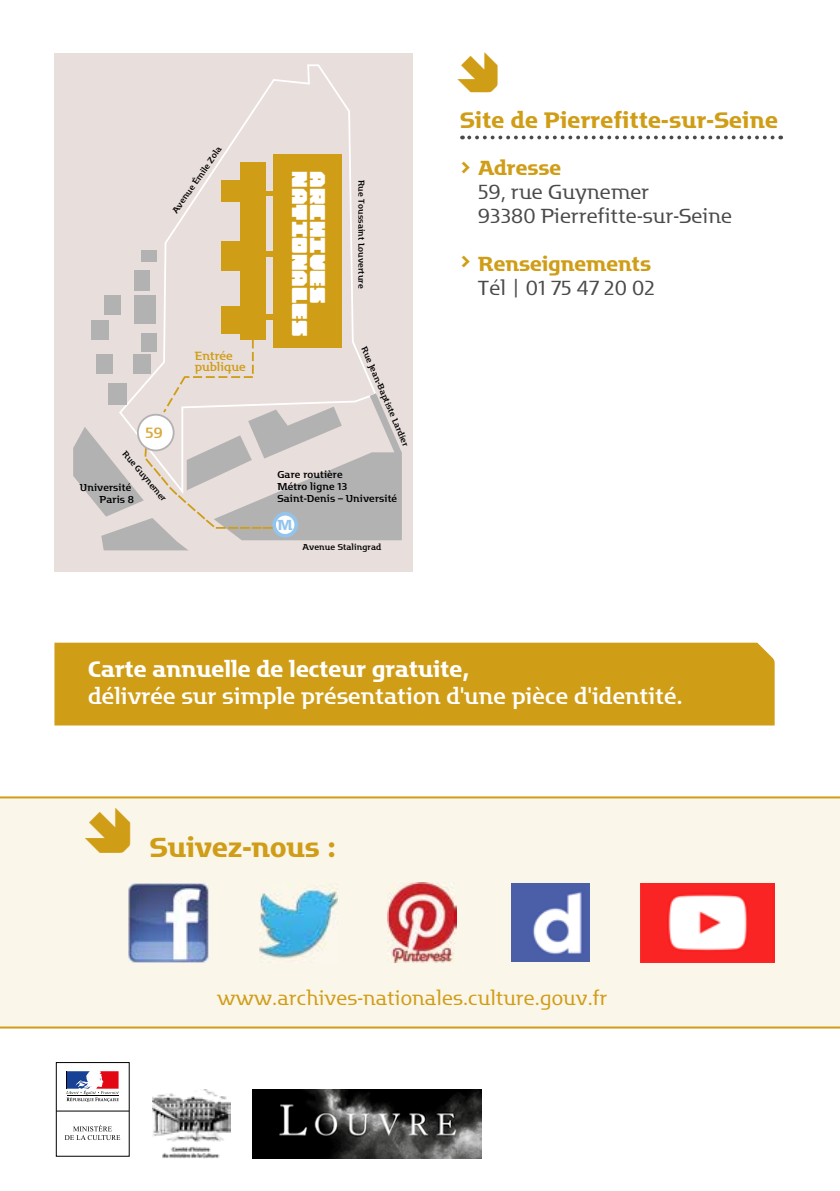
<style>
.page{position:relative;width:840px;height:1191px;background:#fff}
.page>*{position:absolute;margin:0;border:0;box-sizing:border-box;transform-origin:0 0}
.t1{font:500 27px "Motter Factum";color:#d09d17}
.t2{font:22px "Motter Factum";color:#fff}
.t3{font:500 22px "Motter Factum";color:#fff}
.t4{font:500 22px "Motter Factum";letter-spacing:.01em;color:#d09d17}
.t5{font:20px/24px "Motter Factum";color:#4a4a49}
.t6{font:500 20px "Motter Factum";color:#d09d17}
.t7{font:19.8px "Motter Factum";color:#d09d17}
.t8{font:18px "Archives Bureau Standard";color:#fff}
.t9{font:700 17px "Motter Factum";color:#d09d17}
.t10{font:14.6px "Motter Factum";color:#dba83e}
.t11{font:500 14.2px "Motter Factum";color:#93c5ec}
.t12{font:11.6px/11.6px "Motter Factum";color:#d09d17}
.t13{font:9.8px/11.8px "Motter Factum";letter-spacing:.01em;color:#000}
.t14{font:8.4px "Motter Factum";letter-spacing:.01em;color:#000}
</style>
<div class="page">
<div style="left:54px;top:53px;width:358px;height:519px;background:#e8dedc"></div>
<svg style="left:117px;top:64px;width:237px;height:275px"></svg>
<div style="left:273px;top:154px;width:68px;height:193px;background:#d09d17"></div>
<div style="left:240px;top:162px;width:25px;height:177px;background:#d09d17"></div>
<div style="left:221px;top:180px;width:19px;height:22px;background:#d09d17"></div>
<div style="left:221px;top:241px;width:19px;height:30px;background:#d09d17"></div>
<div style="left:221px;top:306px;width:19px;height:27px;background:#d09d17"></div>
<hr style="left:263px;top:191px;width:10px;height:4px;background:#d09d17">
<div style="left:263px;top:251px;width:14px;height:5px;background:#d09d17"></div>
<div style="left:264px;top:314px;width:12px;height:6px;background:#d09d17"></div>
<div style="left:141px;top:250px;width:16px;height:12px;background:#b3b2b2"></div>
<div style="left:134px;top:271px;width:15px;height:20px;background:#b3b2b2"></div>
<div style="left:134px;top:295px;width:21px;height:29px;background:#b3b2b2"></div>
<div style="left:141px;top:333px;width:16px;height:19px;background:#b3b2b2"></div>
<div style="left:104px;top:295px;width:16px;height:19px;background:#b3b2b2"></div>
<div style="left:91px;top:320px;width:17px;height:19px;background:#b3b2b2"></div>
<svg style="left:73px;top:339px;width:328px;height:211px"></svg>
<svg style="left:461px;top:136px;width:311px;height:3px"></svg>
<div style="left:54px;top:642px;width:720px;height:83px;background:#d09d17"></div>
<hr style="left:0;top:798px;width:1px;height:229px;background:#fbf6ea">
<div style="left:1px;top:798px;width:838px;height:228px;background:#fbf6ea"></div>
<hr style="left:0;top:796px;width:839px;height:2px;background:#d09d17">
<hr style="left:0;top:1026px;width:839px;height:2px;background:#d09d17">
<img style="left:128px;top:883px;width:80px;height:79px">
<img style="left:259px;top:883px;width:78px;height:79px">
<img style="left:388px;top:883px;width:68px;height:79px">
<img style="left:511px;top:883px;width:78px;height:78px">
<img style="left:640px;top:883px;width:134px;height:79px">
<div style="left:54px;top:1060px;width:77px;height:98px;background:linear-gradient(to right,#404040,#404040)"></div>
<div style="left:56px;top:1062px;width:73px;height:94px;background:#fff"></div>
<div style="left:56px;top:1062px;width:73px;height:94px;border:1px solid #000"></div>
<svg style="left:67px;top:1071px;width:52px;height:31px"></svg>
<hr style="left:67px;top:1095px;width:51px;height:1px;background:#000">
<hr style="left:56px;top:1110px;width:73px;height:1px;background:#000">
<svg style="left:65px;top:1125px;width:55px;height:15px"></svg>
<img style="left:152px;top:1089px;width:78px;height:69px">
<img style="left:253px;top:1089px;width:228px;height:69px">
<div style="left:79px;top:802px;width:62px;height:62px;background:#fbf6ea"></div>
<p class="t14" style="left:170px;top:210px;width:81px;rotate:-55deg">Avenue Émile Zola</p>
<h3 class="t10" style="left:145px;top:425px;width:19px">59</h3>
<p class="t14" style="left:128px;top:449px;width:65px;rotate:50deg">Rue Guynemer</p>
<p class="t13" style="left:80px;top:482px;width:56px;text-align:right">Université<br>Paris 8</p>
<h3 class="t12" style="left:194px;top:350px;width:53px">Entrée publique</h3>
<h3 class="t8" style="left:309px;top:171px;width:167px;rotate:90deg">nationales</h3>
<h3 class="t8" style="left:327px;top:171px;width:134px;rotate:90deg">Archives</h3>
<p class="t14" style="left:366px;top:180px;width:110px;rotate:90deg">Rue Toussaint Louverture</p>
<p class="t14" style="left:368px;top:345px;width:109px;rotate:67deg">Rue Jean-Baptiste Lardier</p>
<p class="t13" style="left:277px;top:469px;width:121px">Gare routière<br>Métro ligne 13<br>Saint-Denis – Université</p>
<h3 class="t11" style="left:277px;top:517px;width:17px">M</h3>
<p class="t14" style="left:302px;top:542px;width:80px">Avenue Stalingrad</p>
<h2 class="t4" style="left:460px;top:108px;width:319px">Site de Pierrefitte-sur-Seine</h2>
<h3 class="t9" style="left:460px;top:157px;width:13px">&gt;</h3>
<h3 class="t6" style="left:478px;top:157px;width:84px">Adresse</h3>
<h3 class="t5" style="left:478px;top:181px;width:255px">59, rue Guynemer<br>93380 Pierrefitte-sur-Seine</h3>
<h3 class="t6" style="left:478px;top:253px;width:174px">Renseignements</h3>
<h3 class="t5" style="left:478px;top:277px;width:178px">Tél | 01 75 47 20 02</h3>
<h3 class="t9" style="left:460px;top:251px;width:13px">&gt;</h3>
<h2 class="t3" style="left:88px;top:657px;width:382px">Carte annuelle de lecteur gratuite,</h2>
<h2 class="t2" style="left:88px;top:683px;width:596px">délivrée sur simple présentation d'une pièce d'identité.</h2>
<h1 class="t1" style="left:150px;top:832px;width:187px">Suivez-nous :</h1>
<h3 class="t7" style="left:217px;top:987px;width:391px">www.archives-nationales.culture.gouv.fr</h3>
</div>
